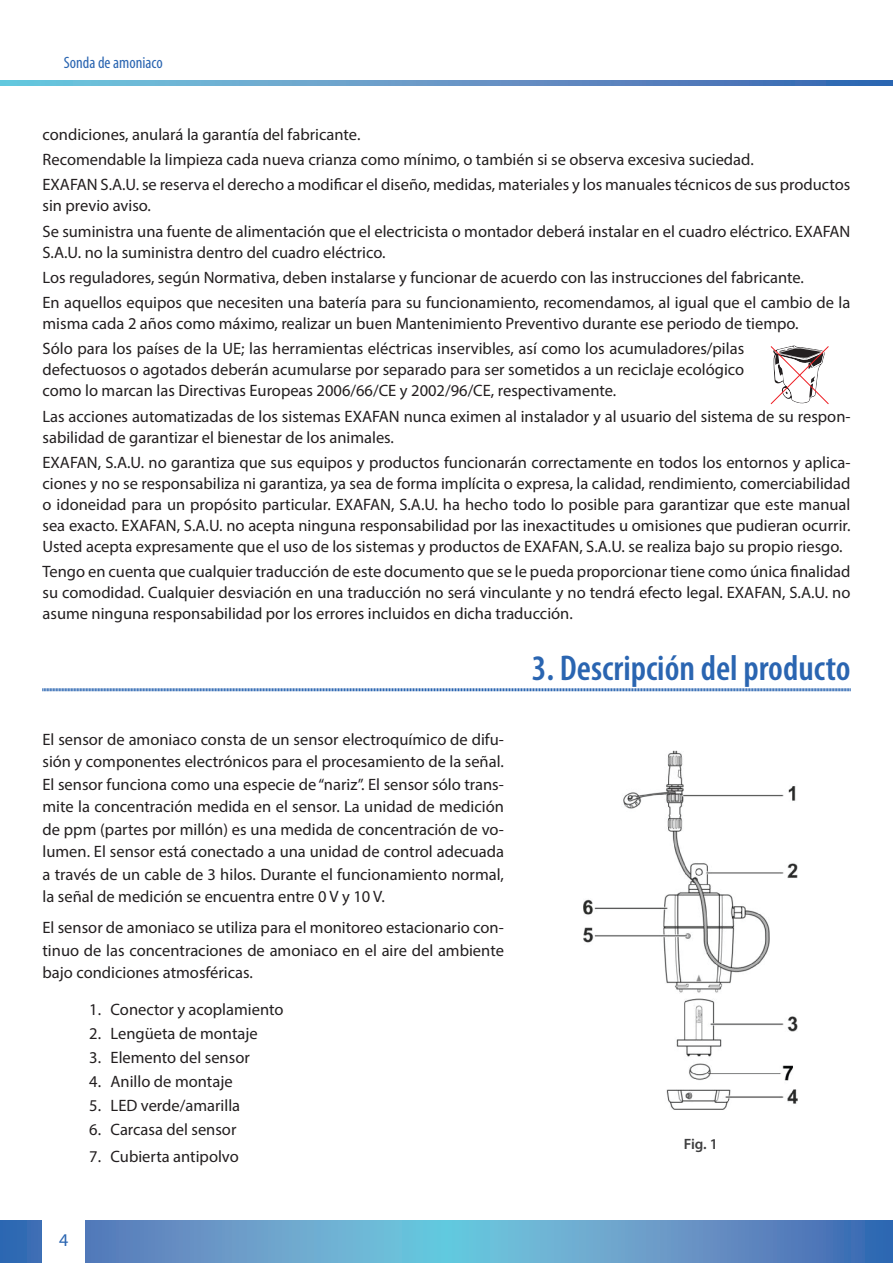
<style>
.page{position:relative;width:893px;height:1263px;background:#fff}
.page>*{position:absolute;margin:0;border:0;box-sizing:border-box;transform-origin:0 0}
._01__Titulos__Nivel{font:600 condensed 36px "Myriad Pro";color:#2a65b1}
.t1{font:18px "Myriad Pro";color:#2a65b1}
._01__Normal{font:16.5px/21px "Myriad Pro";color:#231f20;text-align:justify}
.t2{font:condensed 16.5px "Myriad Pro";color:#2a65b1}
._02__Pies_de_imágene{font:600 15px "Myriad Pro";color:#3e3e3f}
</style>
<div class="page">
<svg style="left:0;top:1220px;width:893px;height:43px"></svg>
<svg style="left:0;top:81px;width:893px;height:4px"></svg>
<div style="left:43px;top:1218px;width:42px;height:45px;background:#fff"></div>
<svg style="left:770px;top:346px;width:59px;height:58px"></svg>
<img style="left:583px;top:750px;width:215px;height:360px">
<svg style="left:42px;top:688px;width:809px;height:4px"></svg>
<p class="t2" style="left:64px;top:52px;width:100px">Sonda de amoniaco</p>
<p class="_01__Normal" style="left:43px;top:124px;width:319px">condiciones, anulará la garantía del fabricante.</p>
<p class="_01__Normal" style="left:43px;top:149px;width:713px">Recomendable la limpieza cada nueva crianza como mínimo, o también si se observa excesiva suciedad.</p>
<p class="_01__Normal" style="left:43px;top:174px;width:809px">EXAFAN S.A.U. se reserva el derecho a modificar el diseño, medidas, materiales y los manuales técnicos de sus productos sin previo aviso.</p>
<p class="_01__Normal" style="left:43px;top:220px;width:809px">Se suministra una fuente de alimentación que el electricista o montador deberá instalar en el cuadro eléctrico. EXAFAN<br>S.A.U. no la suministra dentro del cuadro eléctrico.</p>
<p class="_01__Normal" style="left:43px;top:267px;width:763px">Los reguladores, según Normativa, deben instalarse y funcionar de acuerdo con las instrucciones del fabricante.</p>
<p class="_01__Normal" style="left:43px;top:292px;width:809px">En aquellos equipos que necesiten una batería para su funcionamiento, recomendamos, al igual que el cambio de la misma cada 2 años como máximo, realizar un buen Mantenimiento Preventivo durante ese periodo de tiempo.</p>
<p class="_01__Normal" style="left:43px;top:338px;width:703px">Sólo para los países de la UE; las herramientas eléctricas inservibles, así como los acumuladores/pilas defectuosos o agotados deberán acumularse por separado para ser sometidos a un reciclaje ecológico como lo marcan las Directivas Europeas 2006/66/CE y 2002/96/CE, respectivamente.</p>
<p class="_01__Normal" style="left:43px;top:405px;width:809px">Las acciones automatizadas de los sistemas EXAFAN nunca eximen al instalador y al usuario del sistema de su respon&shy;sabilidad de garantizar el bienestar de los animales.</p>
<p class="_01__Normal" style="left:43px;top:452px;width:809px">EXAFAN, S.A.U. no garantiza que sus equipos y productos funcionarán correctamente en todos los entornos y aplica&shy;ciones y no se responsabiliza ni garantiza, ya sea de forma implícita o expresa, la calidad, rendimiento, comerciabilidad o idoneidad para un propósito particular. EXAFAN, S.A.U. ha hecho todo lo posible para garantizar que este manual sea exacto. EXAFAN, S.A.U. no acepta ninguna responsabilidad por las inexactitudes u omisiones que pudieran ocurrir.<br>Usted acepta expresamente que el uso de los sistemas y productos de EXAFAN, S.A.U. se realiza bajo su propio riesgo.</p>
<p class="_01__Normal" style="left:43px;top:561px;width:809px">Tengo en cuenta que cualquier traducción de este documento que se le pueda proporcionar tiene como única finalidad su comodidad. Cualquier desviación en una traducción no será vinculante y no tendrá efecto legal. EXAFAN, S.A.U. no asume ninguna responsabilidad por los errores incluidos en dicha traducción.</p>
<p class="_01__Titulos__Nivel" style="left:532px;top:648px;width:320px">3. Descripción del producto</p>
<p class="_01__Normal" style="left:43px;top:728px;width:463px;line-height:22.5px">El sensor de amoniaco consta de un sensor electroquímico de difu&shy;sión y componentes electrónicos para el procesamiento de la señal.<br>El sensor funciona como una especie de “nariz”. El sensor sólo trans&shy;mite la concentración medida en el sensor. La unidad de medición de ppm (partes por millón) es una medida de concentración de vo&shy;lumen. El sensor está conectado a una unidad de control adecuada a través de un cable de 3 hilos. Durante el funcionamiento normal, la señal de medición se encuentra entre 0 V y 10 V.</p>
<p class="_01__Normal" style="left:43px;top:916px;width:463px;line-height:22.5px">El sensor de amoniaco se utiliza para el monitoreo estacionario con&shy;tinuo de las concentraciones de amoniaco en el aire del ambiente bajo condiciones atmosféricas.</p>
<p class="_01__Normal" style="left:89px;top:999px;width:196px">1. Conector y acoplamiento</p>
<p class="_01__Normal" style="left:89px;top:1023px;width:170px">2. Lengüeta de montaje</p>
<p class="_01__Normal" style="left:89px;top:1047px;width:162px">3. Elemento del sensor</p>
<p class="_01__Normal" style="left:89px;top:1071px;width:145px">4. Anillo de montaje</p>
<p class="_01__Normal" style="left:89px;top:1095px;width:152px">5. LED verde/amarilla</p>
<p class="_01__Normal" style="left:89px;top:1119px;width:149px">6. Carcasa del sensor</p>
<p class="_01__Normal" style="left:89px;top:1146px;width:151px">7. Cubierta antipolvo</p>
<p class="t1" style="left:59px;top:1229px;width:11px">4</p>
<p class="_02__Pies_de_imágene" style="left:684px;top:1134px;width:36px">Fig. 1</p>
</div>
